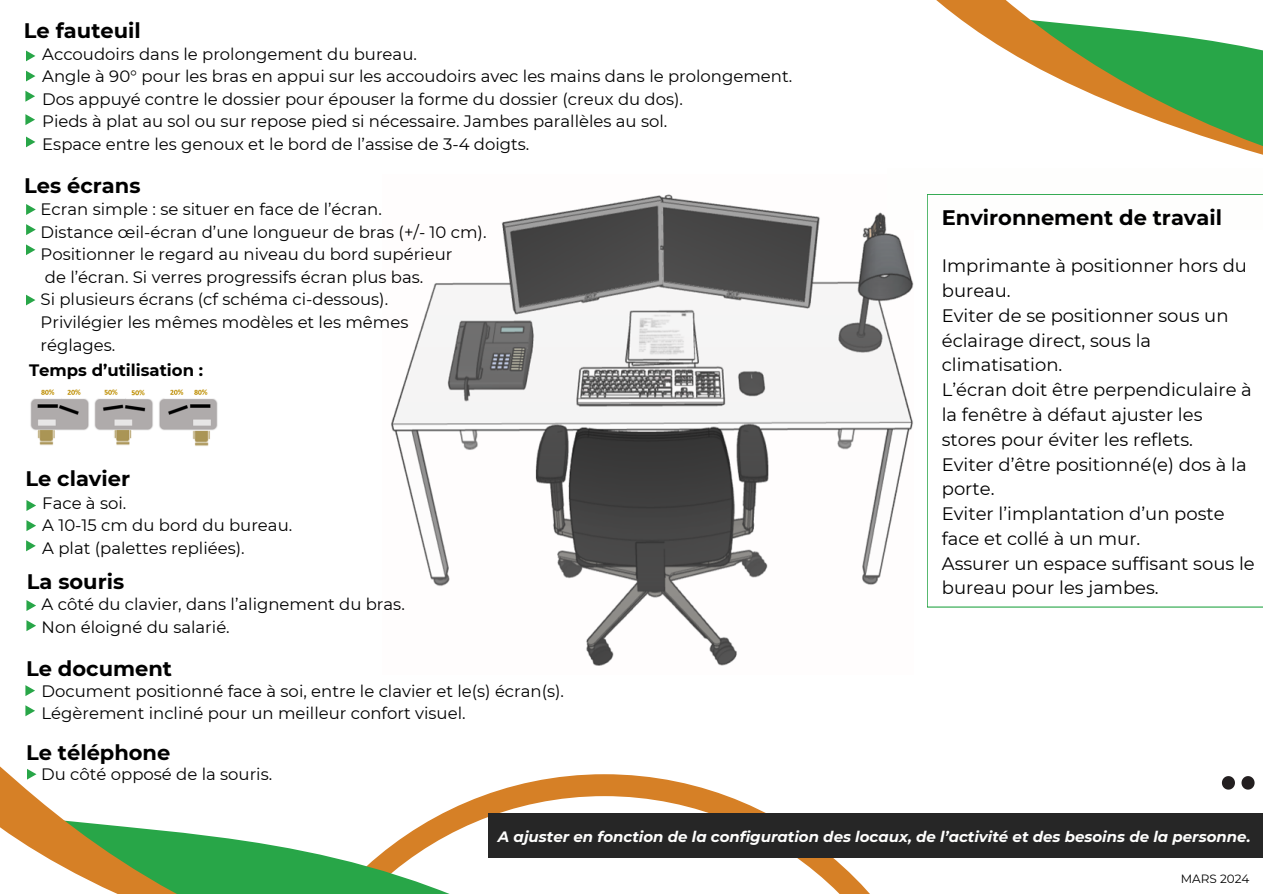
<style>
.page{position:relative;width:1263px;height:894px;background:#fff}
.page>*{position:absolute;margin:0;border:0;box-sizing:border-box;transform-origin:0 0}
.t1{font:700 21px "Montserrat";color:#000}
.t2{font:18px/24.8px "Montserrat";color:#000}
.t3{font:16.5px/22.5px "Montserrat";color:#000}
.t4{font:700 16.5px "Montserrat";color:#000}
.t5{font:italic 700 15px "Montserrat";color:#fefefd}
.t6{font:12px "Montserrat";color:#000}
</style>
<div class="page">
<svg style="left:936px;top:0;width:327px;height:155px"></svg>
<svg style="left:672px;top:780px;width:287px;height:113px"></svg>
<svg style="left:558px;top:774px;width:114px;height:84px;fill:#d68026"></svg>
<svg style="left:0;top:766px;width:558px;height:127px"></svg>
<div style="left:488px;top:813px;width:775px;height:44px;background:#262626"></div>
<svg style="left:1222px;top:776px;width:13px;height:13px"></svg>
<svg style="left:1241px;top:776px;width:13px;height:13px"></svg>
<svg style="left:26px;top:136px;width:9px;height:11px"></svg>
<img style="left:391px;top:194px;width:523px;height:472px">
<img style="left:30px;top:389px;width:188px;height:57px">
<div style="left:887px;top:168px;width:376px;height:61px;background:#fefefd"></div>
<svg style="left:927px;top:194px;width:336px;height:413px"></svg>
<svg style="left:25px;top:114px;width:10px;height:11px"></svg>
<svg style="left:25px;top:91px;width:10px;height:11px"></svg>
<svg style="left:26px;top:50px;width:9px;height:11px"></svg>
<svg style="left:26px;top:71px;width:9px;height:11px"></svg>
<svg style="left:26px;top:294px;width:9px;height:11px"></svg>
<svg style="left:26px;top:244px;width:9px;height:11px"></svg>
<svg style="left:26px;top:204px;width:10px;height:11px"></svg>
<svg style="left:26px;top:224px;width:10px;height:11px"></svg>
<svg style="left:26px;top:540px;width:10px;height:11px"></svg>
<svg style="left:26px;top:500px;width:10px;height:11px"></svg>
<svg style="left:26px;top:520px;width:10px;height:11px"></svg>
<svg style="left:26px;top:600px;width:10px;height:11px"></svg>
<svg style="left:26px;top:620px;width:10px;height:11px"></svg>
<svg style="left:25px;top:685px;width:10px;height:11px"></svg>
<svg style="left:25px;top:705px;width:10px;height:11px"></svg>
<svg style="left:27px;top:768px;width:9px;height:11px"></svg>
<h2 class="t1" style="left:24px;top:17px;width:118px">Le fauteuil</h2>
<h3 class="t3" style="left:42px;top:43px;width:751px">Accoudoirs dans le prolongement du bureau.<br>Angle à 90° pour les bras en appui sur les accoudoirs avec les mains dans le prolongement.<br>Dos appuyé contre le dossier pour épouser la forme du dossier (creux du dos).<br>Pieds à plat au sol ou sur repose pied si nécessaire. Jambes parallèles au sol.<br>Espace entre les genoux et le bord de l’assise de 3-4 doigts.</h3>
<h3 class="t1" style="left:24px;top:173px;width:118px">Les écrans</h3>
<h1 class="t3" style="left:41px;top:198px;width:447px">Ecran simple : se situer en face de l’écran.<br>Distance œil-écran d’une longueur de bras (+/- 10 cm).<br>Positionner le regard au niveau du bord supérieur<br>de l’écran. Si verres progressifs écran plus bas.<br>Si plusieurs écrans (cf schéma ci-dessous).<br>Privilégier les mêmes modèles et les mêmes réglages.</h1>
<h3 class="t4" style="left:29px;top:359px;width:176px">Temps d’utilisation :</h3>
<h3 class="t1" style="left:25px;top:466px;width:106px">Le clavier</h3>
<h3 class="t3" style="left:42px;top:491px;width:251px">Face à soi.<br>A 10-15 cm du bord du bureau.<br>A plat (palettes repliées).</h3>
<p class="t1" style="left:27px;top:569px;width:99px">La souris</p>
<h1 class="t3" style="left:42px;top:592px;width:365px">A côté du clavier, dans l’alignement du bras.<br>Non éloigné du salarié.</h1>
<h3 class="t1" style="left:26px;top:655px;width:147px">Le document</h3>
<h1 class="t3" style="left:42px;top:679px;width:524px">Document positionné face à soi, entre le clavier et le(s) écran(s).<br>Légèrement incliné pour un meilleur confort visuel.</h1>
<p class="t1" style="left:26px;top:739px;width:146px">Le téléphone</p>
<h1 class="t3" style="left:41px;top:762px;width:233px">Du côté opposé de la souris.</h1>
<p class="t1" style="left:942px;top:205px;width:282px">Environnement de travail</p>
<h3 class="t2" style="left:942px;top:253px;width:314px">Imprimante à positionner hors du bureau.<br>Eviter de se positionner sous un éclairage direct, sous la climatisation.<br>L’écran doit être perpendiculaire à la fenêtre à défaut ajuster les stores pour éviter les reflets.<br>Eviter d’être positionné(e) dos à la porte.<br>Eviter l’implantation d’un poste face et collé à un mur.<br>Assurer un espace suffisant sous le bureau pour les jambes.</h3>
<h1 class="t5" style="left:498px;top:827px;width:754px">A ajuster en fonction de la configuration des locaux, de l’activité et des besoins de la personne.</h1>
<h1 class="t6" style="left:1181px;top:871px;width:70px">MARS 2024</h1>
</div>
